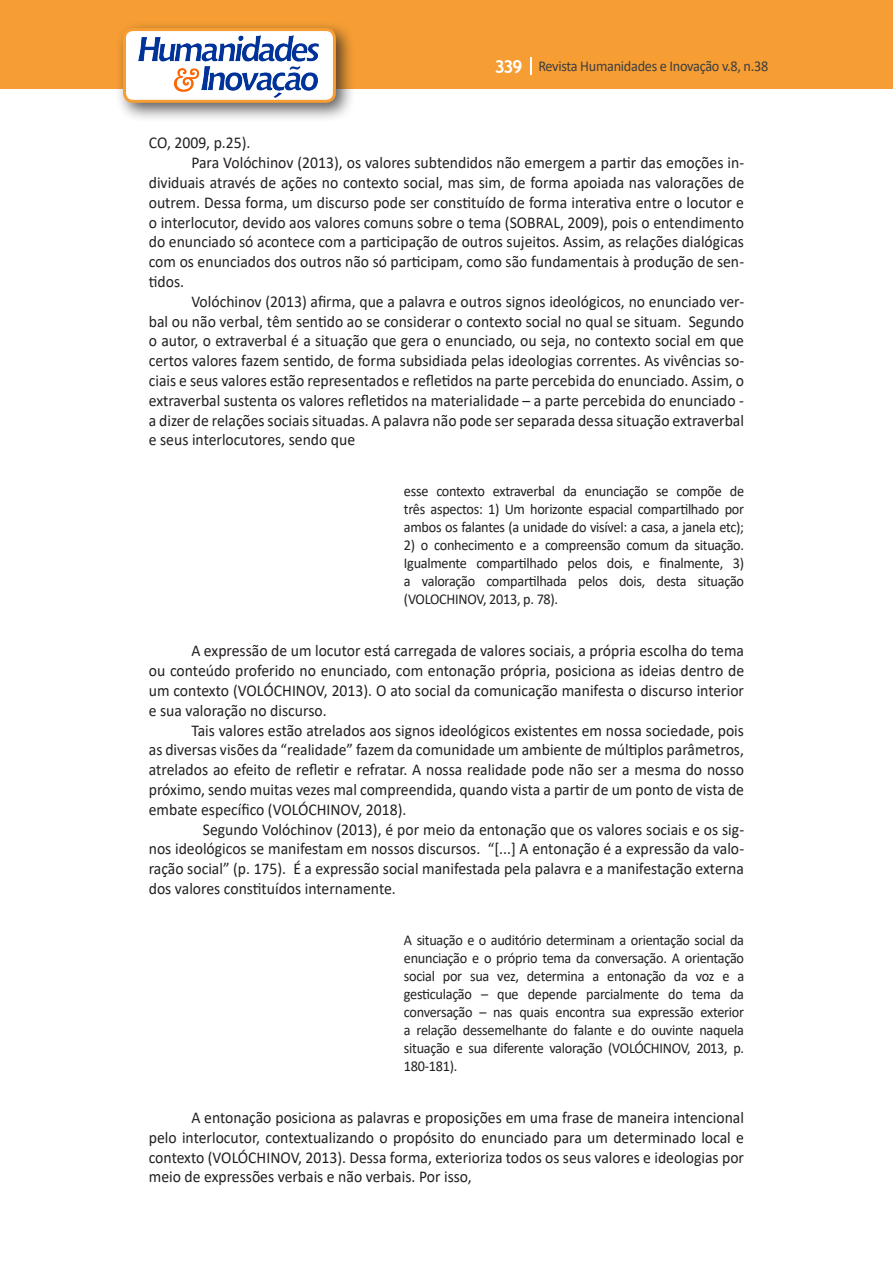
<style>
.page{position:relative;width:893px;height:1263px;background:#fff}
.page>*{position:absolute;margin:0;border:0;box-sizing:border-box;transform-origin:0 0}
.Texto{font:16.5px/19.8px "Calibri";color:#231f20;text-align:justify;scale:.95 1}
.citacao{font:15px/18px "Calibri";letter-spacing:-.02em;color:#231f20;text-align:justify;scale:.95 1}
.t1{font:15px "Calibri";letter-spacing:-.02em;color:#3e3e3f;scale:.95 1}
.s1{font-family:"Trebuchet MS";font-weight:700;font-size:18px;color:#fff}
</style>
<div class="page">
<div style="left:0;top:0;width:893px;height:88px;background:#f69e34"></div>
<svg style="left:530px;top:57px;width:2px;height:18px"></svg>
<div style="left:115px;top:20px;width:241px;height:103px;background:#231f20;opacity:.75"></div>
<div style="left:125px;top:30px;width:209px;height:71px;background:#fff;border-radius:9px"></div>
<img style="left:138px;top:35px;width:181px;height:62px">
<div style="left:123px;top:28px;width:213px;height:75px;border:3px solid #f69e34;border-radius:9px"></div>
<p class="t1" style="left:495px;top:56px;width:290px"><span class="s1">339</span> Revista Humanidades e Inovação v.8, n.38</p>
<p class="Texto" style="left:149px;top:133px;width:109px">CO, 2009, p.25).</p>
<p class="Texto" style="left:149px;top:152px;width:628px;text-indent:43px">Para Volóchinov (2013), os valores subtendidos não emergem a partir das emoções in&shy;dividuais através de ações no contexto social, mas sim, de forma apoiada nas valorações de outrem. Dessa forma, um discurso pode ser constituído de forma interativa entre o locutor e o interlocutor, devido aos valores comuns sobre o tema (SOBRAL, 2009), pois o entendimento do enunciado só acontece com a participação de outros sujeitos. Assim, as relações dialógicas com os enunciados dos outros não só participam, como são fundamentais à produção de sen&shy;tidos.</p>
<p class="Texto" style="left:149px;top:291px;width:628px;text-indent:43px">Volóchinov (2013) afirma, que a palavra e outros signos ideológicos, no enunciado ver&shy;bal ou não verbal, têm sentido ao se considerar o contexto social no qual se situam. Segundo o autor, o extraverbal é a situação que gera o enunciado, ou seja, no contexto social em que certos valores fazem sentido, de forma subsidiada pelas ideologias correntes. As vivências so&shy;ciais e seus valores estão representados e refletidos na parte percebida do enunciado. Assim, o extraverbal sustenta os valores refletidos na materialidade – a parte percebida do enunciado - a dizer de relações sociais situadas. A palavra não pode ser separada dessa situação extraverbal e seus interlocutores, sendo que</p>
<p class="citacao" style="left:404px;top:482px;width:360px">esse contexto extraverbal da enunciação se compõe de três aspectos: 1) Um horizonte espacial compartilhado por ambos os falantes (a unidade do visível: a casa, a janela etc);</p>
<p class="citacao" style="left:404px;top:536px;width:360px">2) o conhecimento e a compreensão comum da situação.<br>Igualmente compartilhado pelos dois, e finalmente, 3) a valoração compartilhada pelos dois, desta situação (VOLOCHINOV, 2013, p. 78).</p>
<p class="Texto" style="left:149px;top:641px;width:628px;text-indent:43px">A expressão de um locutor está carregada de valores sociais, a própria escolha do tema ou conteúdo proferido no enunciado, com entonação própria, posiciona as ideias dentro de um contexto (VOLÓCHINOV, 2013). O ato social da comunicação manifesta o discurso interior e sua valoração no discurso.</p>
<p class="Texto" style="left:149px;top:720px;width:628px;text-indent:43px">Tais valores estão atrelados aos signos ideológicos existentes em nossa sociedade, pois as diversas visões da “realidade” fazem da comunidade um ambiente de múltiplos parâmetros, atrelados ao efeito de refletir e refratar. A nossa realidade pode não ser a mesma do nosso próximo, sendo muitas vezes mal compreendida, quando vista a partir de um ponto de vista de embate específico (VOLÓCHINOV, 2018).</p>
<p class="Texto" style="left:149px;top:819px;width:628px;text-indent:54px">Segundo Volóchinov (2013), é por meio da entonação que os valores sociais e os sig&shy;nos ideológicos se manifestam em nossos discursos. “[...] A entonação é a expressão da valo&shy;ração social” (p. 175). É a expressão social manifestada pela palavra e a manifestação externa dos valores constituídos internamente.</p>
<p class="citacao" style="left:404px;top:930px;width:360px">A situação e o auditório determinam a orientação social da enunciação e o próprio tema da conversação. A orientação social por sua vez, determina a entonação da voz e a gesticulação – que depende parcialmente do tema da conversação – nas quais encontra sua expressão exterior a relação dessemelhante do falante e do ouvinte naquela situação e sua diferente valoração (VOLÓCHINOV, 2013, p.<br>180-181).</p>
<p class="Texto" style="left:149px;top:1107px;width:628px;text-indent:43px">A entonação posiciona as palavras e proposições em uma frase de maneira intencional pelo interlocutor, contextualizando o propósito do enunciado para um determinado local e contexto (VOLÓCHINOV, 2013). Dessa forma, exterioriza todos os seus valores e ideologias por meio de expressões verbais e não verbais. Por isso,</p>
</div>
